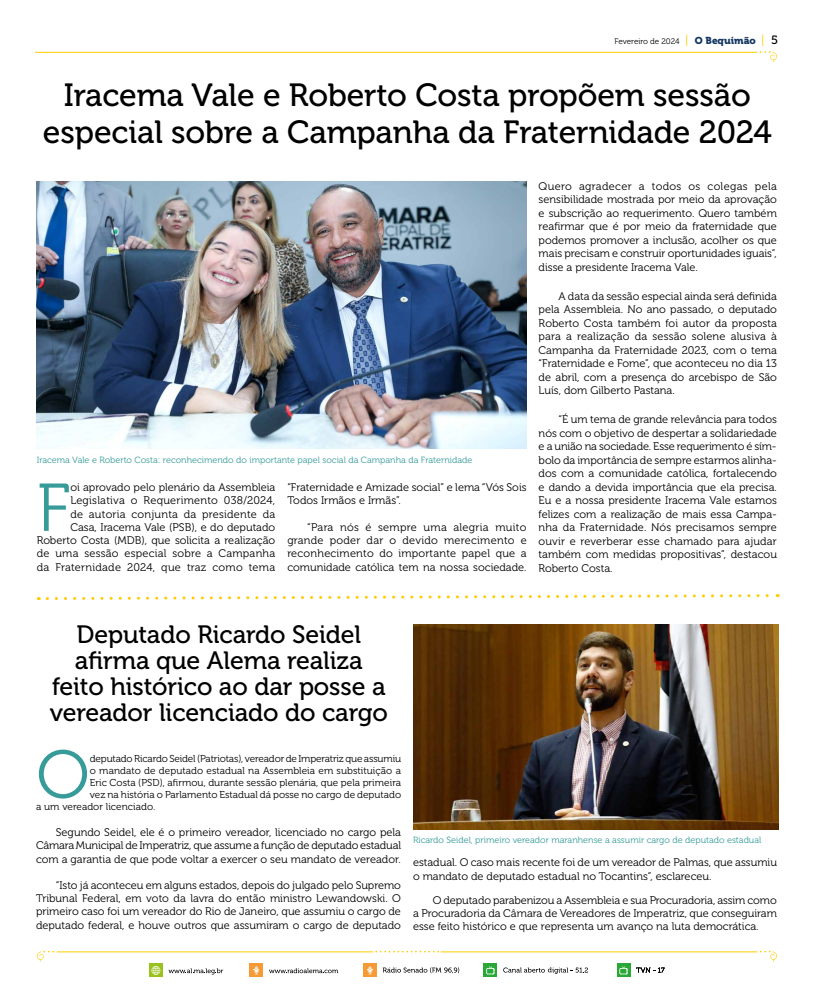
<style>
.page{position:relative;width:814px;height:993px;background:#fff}
.page>*{position:absolute;margin:0;border:0;box-sizing:border-box;transform-origin:0 0}
.t1{font:67.3px "Museo 300";color:#379b99}
.t2{font:32px/37px "Museo 500";letter-spacing:-.005em;color:#000;text-align:center}
.t3{font:25px/26px "Museo 500";letter-spacing:-.005em;color:#000;text-align:center}
.t4{font:11px/13.5px "Museo 300";color:#000;text-align:justify}
.t5{font:10px "Museo 300";color:#000}
.t6{font:9px "Museo 300";color:#379b99}
.t7{font:8px "Museo 300";letter-spacing:-.005em;color:#000}
.s1{font-size:12px;color:#fc0}
.s2{font-family:"Museo 900";font-size:10px;color:#153763}
.s3{font-family:"Museo 500";font-size:12px}
</style>
<div class="page">
<hr style="left:57px;top:951px;width:316px;height:1px;background:#fc0">
<svg style="left:37px;top:950px;width:17px;height:11px"></svg>
<svg style="left:375px;top:950px;width:64px;height:2px"></svg>
<hr style="left:440px;top:951px;width:317px;height:1px;background:#fc0">
<svg style="left:759px;top:950px;width:18px;height:11px"></svg>
<hr style="left:35px;top:52px;width:722px;height:1px;background:#fc0">
<svg style="left:759px;top:51px;width:18px;height:11px"></svg>
<svg style="left:617px;top:963px;width:13px;height:13px"></svg>
<svg style="left:619px;top:965px;width:8px;height:9px"></svg>
<svg style="left:636px;top:967px;width:28px;height:5px"></svg>
<svg style="left:484px;top:963px;width:13px;height:13px"></svg>
<svg style="left:486px;top:965px;width:8px;height:9px"></svg>
<div style="left:363px;top:963px;width:13px;height:13px;background:#f59a34"></div>
<svg style="left:367px;top:966px;width:6px;height:8px"></svg>
<svg style="left:383px;top:967px;width:76px;height:5px"></svg>
<div style="left:250px;top:963px;width:13px;height:13px;background:#f59a34"></div>
<svg style="left:254px;top:966px;width:5px;height:8px"></svg>
<svg style="left:269px;top:968px;width:69px;height:5px"></svg>
<svg style="left:149px;top:963px;width:13px;height:13px"></svg>
<svg style="left:151px;top:965px;width:9px;height:9px"></svg>
<svg style="left:168px;top:968px;width:55px;height:6px"></svg>
<svg style="left:503px;top:967px;width:85px;height:6px"></svg>
<img style="left:413px;top:624px;width:365px;height:205px">
<img style="left:36px;top:181px;width:490px;height:267px">
<svg style="left:38px;top:594px;width:740px;height:7px"></svg>
<p class="t7" style="left:614px;top:37px;width:165px">Fevereiro de 2024 <span class="s1">|</span> <span class="s2">O Bequimão</span> <span class="s1">|</span> <span class="s3">5</span></p>
<h2 class="t2" style="left:43px;top:77px;width:730px">Iracema Vale e Roberto Costa propõem sessão especial sobre a Campanha da Fraternidade 2024</h2>
<p class="t6" style="left:37px;top:455px;width:437px">Iracema Vale e Roberto Costa: reconhecimendo do importante papel social da Campanha da Fraternidade</p>
<h1 class="t1" style="left:37px;top:471px;width:35px">F</h1>
<p class="t4" style="left:37px;top:481px;width:240px;line-height:13.2px;text-align:right">oi aprovado pelo plenário da Assembleia Legislativa o Requerimento 038/2024,<br>de autoria conjunta da presidente da<br>Casa, Iracema Vale (PSB), e do deputado Roberto Costa (MDB), que solicita a realização de uma sessão especial sobre a Campanha da Fraternidade 2024, que traz como tema</p>
<p class="t4" style="left:287px;top:481px;width:241px;line-height:13.2px">“Fraternidade e Amizade social” e lema “Vós Sois<br>Todos Irmãos e Irmãs”.</p>
<p class="t4" style="left:287px;top:520px;width:241px;line-height:13.2px;text-indent:20px">“Para nós é sempre uma alegria muito grande poder dar o devido merecimento e reconhecimento do importante papel que a comunidade católica tem na nossa sociedade.</p>
<p class="t4" style="left:538px;top:179px;width:240px">Quero agradecer a todos os colegas pela sensibilidade mostrada por meio da aprovação e subscrição ao requerimento. Quero também reafirmar que é por meio da fraternidade que podemos promover a inclusão, acolher os que mais precisam e construir oportunidades iguais”, disse a presidente Iracema Vale.</p>
<p class="t4" style="left:538px;top:289px;width:240px;text-indent:20px">A data da sessão especial ainda será definida pela Assembleia. No ano passado, o deputado Roberto Costa também foi autor da proposta para a realização da sessão solene alusiva à Campanha da Fraternidade 2023, com o tema “Fraternidade e Fome”, que aconteceu no dia 13 de abril, com a presença do arcebispo de São Luís, dom Gilberto Pastana.</p>
<p class="t4" style="left:538px;top:413px;width:240px;text-indent:20px">“É um tema de grande relevância para todos nós com o objetivo de despertar a solidariedade e a união na sociedade. Esse requerimento é sím&shy;bolo da importância de sempre estarmos alinha&shy;dos com a comunidade católica, fortalecendo e dando a devida importância que ela precisa.<br>Eu e a nossa presidente Iracema Vale estamos felizes com a realização de mais essa Campa&shy;nha da Fraternidade. Nós precisamos sempre ouvir e reverberar esse chamado para ajudar também com medidas propositivas”, destacou Roberto Costa.</p>
<h3 class="t3" style="left:50px;top:621px;width:340px">Deputado Ricardo Seidel afirma que Alema realiza feito histórico ao dar posse a vereador licenciado do cargo</h3>
<h1 class="t1" style="left:36px;top:738px;width:55px">O</h1>
<p class="t5" style="left:90px;top:752px;width:313px">deputado Ricardo Seidel (Patriotas), vereador de Imperatriz que assumiu</p>
<p class="t5" style="left:90px;top:764px;width:312px">o mandato de deputado estadual na Assembleia em substituição a</p>
<p class="t5" style="left:90px;top:776px;width:312px">Eric Costa (PSD), afirmou, durante sessão plenária, que pela primeira</p>
<p class="t5" style="left:90px;top:788px;width:313px">vez na história o Parlamento Estadual dá posse no cargo de deputado</p>
<p class="t5" style="left:36px;top:800px;width:121px">a um vereador licenciado.</p>
<p class="t4" style="left:36px;top:825px;width:366px;line-height:13.2px;text-indent:20px">Segundo Seidel, ele é o primeiro vereador, licenciado no cargo pela Câmara Municipal de Imperatriz, que assume a função de deputado estadual com a garantia de que pode voltar a exercer o seu mandato de vereador.</p>
<p class="t4" style="left:36px;top:878px;width:366px;line-height:13.2px;text-indent:20px">“Isto já aconteceu em alguns estados, depois do julgado pelo Supremo Tribunal Federal, em voto da lavra do então ministro Lewandowski. O primeiro caso foi um vereador do Rio de Janeiro, que assumiu o cargo de deputado federal, e houve outros que assumiram o cargo de deputado</p>
<p class="t6" style="left:413px;top:834px;width:350px">Ricardo Seidel, primeiro vereador maranhense a assumir cargo de deputado estadual</p>
<p class="t4" style="left:413px;top:855px;width:365px;line-height:13.2px">estadual. O caso mais recente foi de um vereador de Palmas, que assumiu o mandato de deputado estadual no Tocantins”, esclareceu.</p>
<p class="t4" style="left:413px;top:893px;width:365px;line-height:13.2px;text-indent:20px">O deputado parabenizou a Assembleia e sua Procuradoria, assim como a Procuradoria da Câmara de Vereadores de Imperatriz, que conseguiram esse feito histórico e que representa um avanço na luta democrática.</p>
</div>
